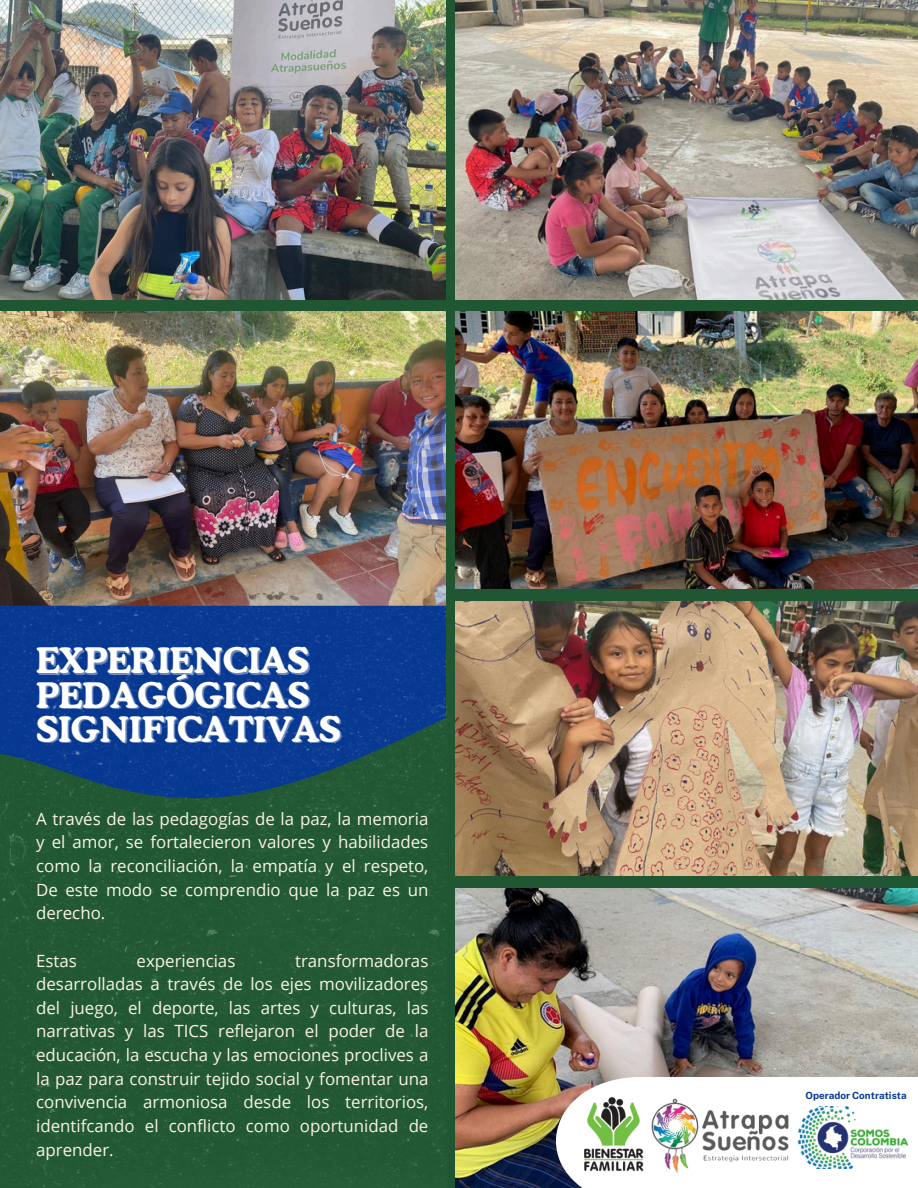
<style>
.page{position:relative;width:918px;height:1188px;background:#205732}
.page>*{position:absolute;margin:0;border:0;box-sizing:border-box;transform-origin:0 0}
.t1{font:700 34.95px "Cooper BT";color:#fff}
.t2{font:16.8px/23.7px "Open Sans";color:#faf4e6;text-align:justify}
.t3{font:700 9.9px "Public Sans";color:#063791}
</style>
<div class="page">
<img style="left:0;top:0;width:446px;height:299px">
<img style="left:455px;top:888px;width:463px;height:300px">
<img style="left:0;top:311px;width:445px;height:295px">
<img style="left:455px;top:601px;width:463px;height:275px">
<img style="left:455px;top:311px;width:463px;height:277px">
<img style="left:455px;top:0;width:463px;height:299px">
<img style="left:0;top:606px;width:447px;height:582px">
<svg style="left:556px;top:1077px;width:362px;height:111px;background:#f0efef"></svg>
<img style="left:581px;top:1095px;width:214px;height:79px">
<img style="left:797px;top:1107px;width:112px;height:62px">
<p class="t1" style="left:36px;top:639px;width:275px">EXPERIENCIAS</p>
<p class="t1" style="left:36px;top:673px;width:275px">PEDAGÓGICAS</p>
<h1 class="t1" style="left:36px;top:707px;width:306px">SIGNIFICATIVAS</h1>
<p class="t2" style="left:36px;top:806px;width:394px">A través de las pedagogías de la paz, la memoria y el amor, se fortalecieron valores y habilidades como la reconciliación, la empatía y el respeto, De este modo se comprendio que la paz es un derecho.</p>
<p class="t2" style="left:36px;top:948px;width:42px">Estas</p>
<p class="t2" style="left:137px;top:948px;width:100px">experiencias</p>
<p class="t2" style="left:36px;top:948px;width:394px;text-indent:259px">transformadoras desarrolladas a través de los ejes movilizadores del juego, el deporte, las artes y culturas, las narrativas y las TICS reflejaron el poder de la educación, la escucha y las emociones proclives a la paz para construir tejido social y fomentar una convivencia armoniosa desde los territorios, identifcando el conflicto como oportunidad de aprender.</p>
<p class="t3" style="left:806px;top:1090px;width:103px">Operador Contratista</p>
</div>
